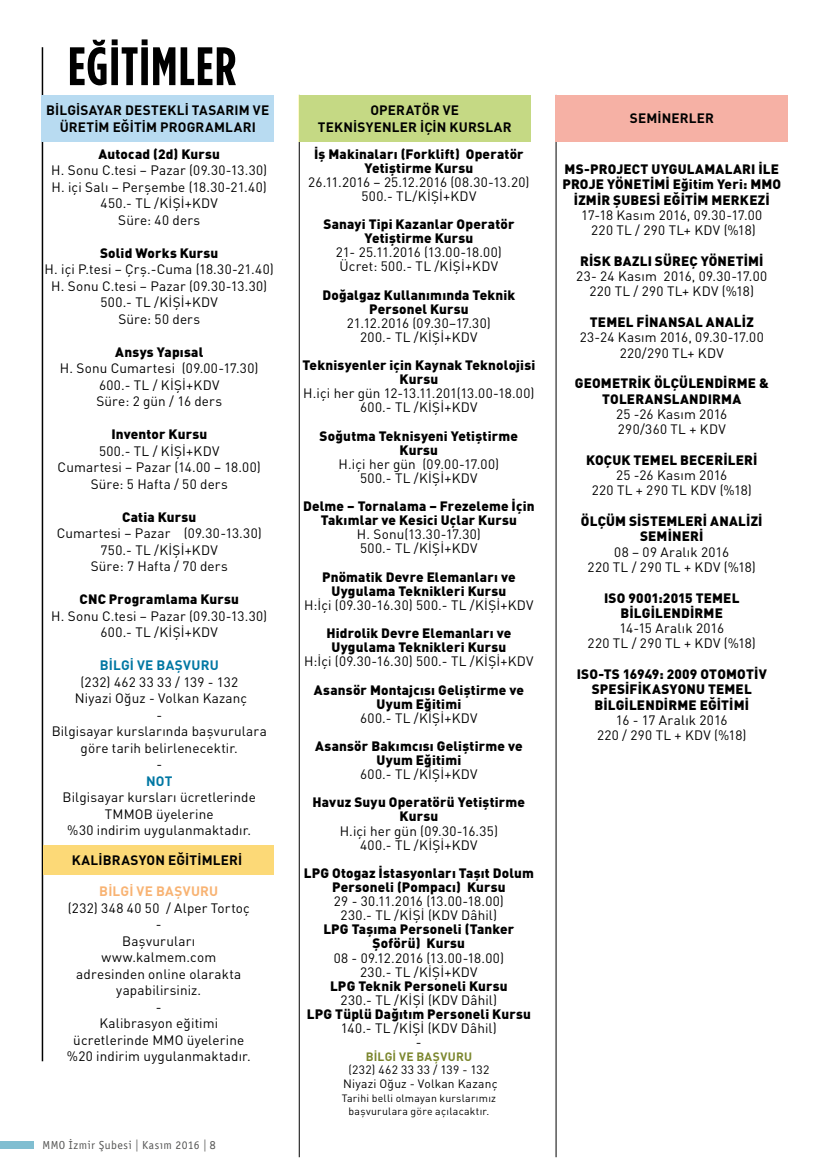
<style>
.page{position:relative;width:830px;height:1170px;background:#fff}
.page>*{position:absolute;margin:0;border:0;box-sizing:border-box;transform-origin:0 0}
.t1{font:700 54px "Gotham Condensed";letter-spacing:.02em;color:#000}
.t2{font:13.5px/16.5px "DIN Pro";letter-spacing:.015em;color:#000;text-align:center}
.t3{font:900 13.5px/14.1px "DIN Pro";letter-spacing:.015em;color:#000;text-align:center}
.t4{font:700 13.5px/17.2px "DIN Pro";letter-spacing:.015em;color:#000;text-align:center}
.t5{font:700 13.5px "DIN Pro";letter-spacing:.015em;color:#0077a3}
.t6{font:700 13.5px "DIN Pro";letter-spacing:.015em;color:#f8b373}
.t7{font:12px/13.5px "DIN Pro";letter-spacing:.02em;color:#000;text-align:center}
.t8{font:12px "Officina Sans";letter-spacing:.045em;color:#575756}
.t9{font:700 12px "DIN Pro";letter-spacing:.02em;color:#7c872f}
.t10{font:10.5px/13.5px "DIN Pro";letter-spacing:.025em;color:#000;text-align:center}
.s1{font-family:"Klavika"}
</style>
<div class="page">
<div style="left:0;top:1140px;width:34px;height:8px;background:#80bed1"></div>
<hr style="left:42px;top:47px;width:1px;height:1014px;background:#000">
<hr style="left:299px;top:95px;width:1px;height:1062px;background:#000">
<hr style="left:555px;top:95px;width:1px;height:1062px;background:#000">
<div style="left:42px;top:95px;width:232px;height:46px;background:#b8dbf1"></div>
<div style="left:555px;top:95px;width:232px;height:46px;background:#f6b1a5"></div>
<div style="left:299px;top:95px;width:231px;height:46px;background:#c5d984"></div>
<div style="left:43px;top:845px;width:231px;height:29px;background:#fcd977"></div>
<h1 class="t1" style="left:68px;top:34px;width:170px">EĞİTİMLER</h1>
<p class="t4" style="left:46px;top:101px;width:224px">BİLGİSAYAR DESTEKLİ TASARIM VE<br>ÜRETİM EĞİTİM PROGRAMLARI</p>
<p class="t4" style="left:318px;top:101px;width:195px">OPERATÖR VE<br>TEKNİSYENLER İÇİN KURSLAR</p>
<p class="t4" style="left:629px;top:109px;width:85px">SEMİNERLER</p>
<p class="t3" style="left:99px;top:146px;width:123px">Autocad (2d) Kursu</p>
<p class="t2" style="left:51px;top:162px;width:217px">H. Sonu C.tesi – Pazar (09.30-13.30)<br>H. içi Salı – Perşembe (18.30-21.40)<br>450.- TL /KİŞİ+KDV<br>Süre: 40 ders</p>
<p class="t3" style="left:100px;top:245px;width:120px">Solid Works Kursu</p>
<p class="t2" style="left:45px;top:261px;width:231px">H. içi P.tesi – Çrş.-Cuma (18.30-21.40)<br>H. Sonu C.tesi – Pazar (09.30-13.30)<br>500.- TL /KİŞİ+KDV<br>Süre: 50 ders</p>
<p class="t3" style="left:115px;top:344px;width:90px">Ansys Yapısal</p>
<p class="t2" style="left:60px;top:360px;width:200px">H. Sonu Cumartesi (09.00-17.30)<br>600.- TL / KİŞİ+KDV<br>Süre: 2 gün / 16 ders</p>
<p class="t3" style="left:111px;top:427px;width:97px">Inventor Kursu</p>
<p class="t2" style="left:58px;top:442px;width:205px">500.- TL / KİŞİ+KDV<br>Cumartesi – Pazar (14.00 – 18.00)<br>Süre: 5 Hafta / 50 ders</p>
<p class="t3" style="left:122px;top:509px;width:76px">Catia Kursu</p>
<p class="t2" style="left:57px;top:525px;width:206px">Cumartesi – Pazar (09.30-13.30)<br>750.- TL /KİŞİ+KDV<br>Süre: 7 Hafta / 70 ders</p>
<p class="t3" style="left:80px;top:591px;width:161px">CNC Programlama Kursu</p>
<p class="t2" style="left:51px;top:607px;width:217px">H. Sonu C.tesi – Pazar (09.30-13.30)<br>600.- TL /KİŞİ+KDV</p>
<p class="t5" style="left:100px;top:656px;width:120px">BİLGİ VE BAŞVURU</p>
<p class="t2" style="left:52px;top:673px;width:216px">(232) 462 33 33 / 139 - 132<br>Niyazi Oğuz - Volkan Kazanç<br>-<br>Bilgisayar kurslarında başvurulara göre tarih belirlenecektir.<br>-</p>
<p class="t5" style="left:146px;top:772px;width:28px">NOT</p>
<p class="t2" style="left:63px;top:789px;width:195px">Bilgisayar kursları ücretlerinde<br>TMMOB üyelerine<br>%30 indirim uygulanmaktadır.</p>
<p class="t3" style="left:314px;top:146px;width:211px">İş Makinaları (Forklift) Operatör<br>Yetiştirme Kursu</p>
<p class="t2" style="left:308px;top:174px;width:223px;line-height:14.1px">26.11.2016 – 25.12.2016 (08.30-13.20)<br>500.- TL/KİŞİ+KDV</p>
<p class="t3" style="left:323px;top:216px;width:192px">Sanayi Tipi Kazanlar Operatör<br>Yetiştirme Kursu</p>
<p class="t2" style="left:336px;top:245px;width:167px;line-height:14.1px;text-align:left">21- 25.11.2016 (13.00-18.00)<br>Ücret: 500.- TL /KİŞİ+KDV</p>
<p class="t3" style="left:322px;top:287px;width:194px">Doğalgaz Kullanımında Teknik<br>Personel Kursu</p>
<p class="t2" style="left:347px;top:315px;width:145px;line-height:14.1px">21.12.2016 (09.30–17.30)<br>200.- TL /KİŞİ+KDV</p>
<p class="t3" style="left:302px;top:357px;width:234px">Teknisyenler için Kaynak Teknolojisi<br>Kursu</p>
<p class="t2" style="left:303px;top:386px;width:232px;line-height:14.1px">H.içi her gün 12-13.11.201(13.00-18.00)<br>600.- TL /KİŞİ+KDV</p>
<p class="t3" style="left:319px;top:428px;width:200px">Soğutma Teknisyeni Yetiştirme<br>Kursu</p>
<p class="t2" style="left:338px;top:456px;width:162px;line-height:14.1px">H.içi her gün (09.00-17.00)<br>500.- TL /KİŞİ+KDV</p>
<p class="t3" style="left:303px;top:498px;width:233px">Delme – Tornalama – Frezeleme İçin<br>Takımlar ve Kesici Uçlar Kursu</p>
<p class="t2" style="left:356px;top:527px;width:125px;line-height:14.1px;text-align:left">H. Sonu(13.30-17.30)<br>500.- TL /KİŞİ+KDV</p>
<p class="t3" style="left:322px;top:569px;width:195px">Pnömatik Devre Elemanları ve<br>Uygulama Teknikleri Kursu</p>
<p class="t2" style="left:304px;top:596px;width:231px">H:İçi (09.30-16.30) 500.- TL /KİŞİ+KDV</p>
<p class="t3" style="left:326px;top:625px;width:186px">Hidrolik Devre Elemanları ve<br>Uygulama Teknikleri Kursu</p>
<p class="t2" style="left:304px;top:652px;width:231px">H:İçi (09.30-16.30) 500.- TL /KİŞİ+KDV</p>
<p class="t3" style="left:313px;top:682px;width:212px">Asansör Montajcısı Geliştirme ve<br>Uyum Eğitimi</p>
<p class="t2" style="left:360px;top:709px;width:119px">600.- TL /KİŞİ+KDV</p>
<p class="t3" style="left:315px;top:738px;width:209px">Asansör Bakımcısı Geliştirme ve<br>Uyum Eğitimi</p>
<p class="t2" style="left:360px;top:765px;width:119px">600.- TL /KİŞİ+KDV</p>
<p class="t3" style="left:312px;top:794px;width:214px">Havuz Suyu Operatörü Yetiştirme<br>Kursu</p>
<p class="t2" style="left:339px;top:823px;width:160px;line-height:14.1px">H.içi her gün (09.30-16.35)<br>400.- TL /KİŞİ+KDV</p>
<p class="t3" style="left:303px;top:865px;width:231px">LPG Otogaz İstasyonları Taşıt Dolum<br>Personeli (Pompacı) Kursu</p>
<p class="t2" style="left:333px;top:893px;width:172px;line-height:14.1px">29 - 30.11.2016 (13.00-18.00)<br>230.- TL /KİŞİ (KDV Dâhil)</p>
<p class="t3" style="left:323px;top:921px;width:192px">LPG Taşıma Personeli (Tanker<br>Şoförü) Kursu</p>
<p class="t2" style="left:333px;top:950px;width:172px;line-height:14.1px">08 - 09.12.2016 (13.00-18.00)<br>230.- TL /KİŞİ+KDV</p>
<p class="t3" style="left:330px;top:978px;width:179px">LPG Teknik Personeli Kursu</p>
<p class="t2" style="left:340px;top:991px;width:158px">230.- TL /KİŞİ (KDV Dâhil)</p>
<p class="t3" style="left:307px;top:1006px;width:225px">LPG Tüplü Dağıtım Personeli Kursu</p>
<p class="t2" style="left:340px;top:1020px;width:157px;line-height:14.1px">140.- TL /KİŞİ (KDV Dâhil) -</p>
<p class="t9" style="left:365px;top:1048px;width:108px">BİLGİ VE BAŞVURU</p>
<p class="t7" style="left:343px;top:1063px;width:156px">(232) 462 33 33 / 139 - 132<br>Niyazi Oğuz - Volkan Kazanç</p>
<p class="t10" style="left:341px;top:1090px;width:156px">Tarihi belli olmayan kurslarımız başvurulara göre açılacaktır.</p>
<p class="t3" style="left:562px;top:161px;width:220px;line-height:15.3px">MS-PROJECT UYGULAMALARI İLE<br>PROJE YÖNETİMİ Eğitim Yeri: MMO<br>İZMİR ŞUBESİ EĞİTİM MERKEZİ</p>
<p class="t2" style="left:581px;top:207px;width:182px;line-height:15.3px">17-18 Kasım 2016, 09.30-17.00<br>220 TL / 290 TL+ KDV (%18)</p>
<p class="t3" style="left:579px;top:253px;width:185px">RİSK BAZLI SÜREÇ YÖNETİMİ</p>
<p class="t2" style="left:576px;top:268px;width:192px;line-height:15.3px">23- 24 Kasım 2016, 09.30-17.00<br>220 TL / 290 TL+ KDV (%18)</p>
<p class="t3" style="left:589px;top:314px;width:165px">TEMEL FİNANSAL ANALİZ</p>
<p class="t2" style="left:579px;top:329px;width:185px;line-height:15.3px">23-24 Kasım 2016, 09.30-17.00<br>220/290 TL+ KDV</p>
<p class="t3" style="left:574px;top:375px;width:195px;line-height:15.3px">GEOMETRİK ÖLÇÜLENDİRME &amp;<br>TOLERANSLANDIRMA</p>
<p class="t2" style="left:616px;top:406px;width:113px;line-height:15.3px;text-align:left">25 -26 Kasım 2016<br>290/360 TL + KDV</p>
<p class="t3" style="left:585px;top:452px;width:173px">KOÇUK TEMEL BECERİLERİ</p>
<p class="t2" style="left:591px;top:467px;width:161px;line-height:15.3px">25 -26 Kasım 2016<br>220 TL + 290 TL KDV (%18)</p>
<p class="t3" style="left:580px;top:513px;width:183px;line-height:15.3px">ÖLÇÜM SİSTEMLERİ ANALİZİ<br>SEMİNERİ</p>
<p class="t2" style="left:587px;top:543px;width:170px;line-height:15.3px">08 – 09 Aralık 2016<br>220 TL / 290 TL + KDV (%18)</p>
<p class="t3" style="left:603px;top:589px;width:137px;line-height:15.3px">ISO 9001:2015 TEMEL<br>BİLGİLENDİRME</p>
<p class="t2" style="left:587px;top:620px;width:170px;line-height:15.3px">14-15 Aralık 2016<br>220 TL / 290 TL + KDV (%18)</p>
<p class="t3" style="left:576px;top:666px;width:191px;line-height:15.3px">ISO-TS 16949: 2009 OTOMOTİV<br>SPESİFİKASYONU TEMEL<br>BİLGİLENDİRME EĞİTİMİ</p>
<p class="t2" style="left:596px;top:712px;width:151px;line-height:15.3px">16 - 17 Aralık 2016<br>220 / 290 TL + KDV (%18)</p>
<p class="t4" style="left:72px;top:851px;width:172px">KALİBRASYON EĞİTİMLERİ</p>
<p class="t6" style="left:99px;top:882px;width:120px">BİLGİ VE BAŞVURU</p>
<p class="t2" style="left:67px;top:899px;width:185px">(232) 348 40 50 / Alper Tortoç -<br>Başvuruları www.kalmem.com adresinden online olarakta yapabilirsiniz.<br>-<br>Kalibrasyon eğitimi ücretlerinde MMO üyelerine %20 indirim uygulanmaktadır.</p>
<p class="t8" style="left:43px;top:1137px;width:175px">MMO İzmir Şubesi <span class="s1">|</span> Kasım 2016 <span class="s1">| 8</span></p>
</div>
